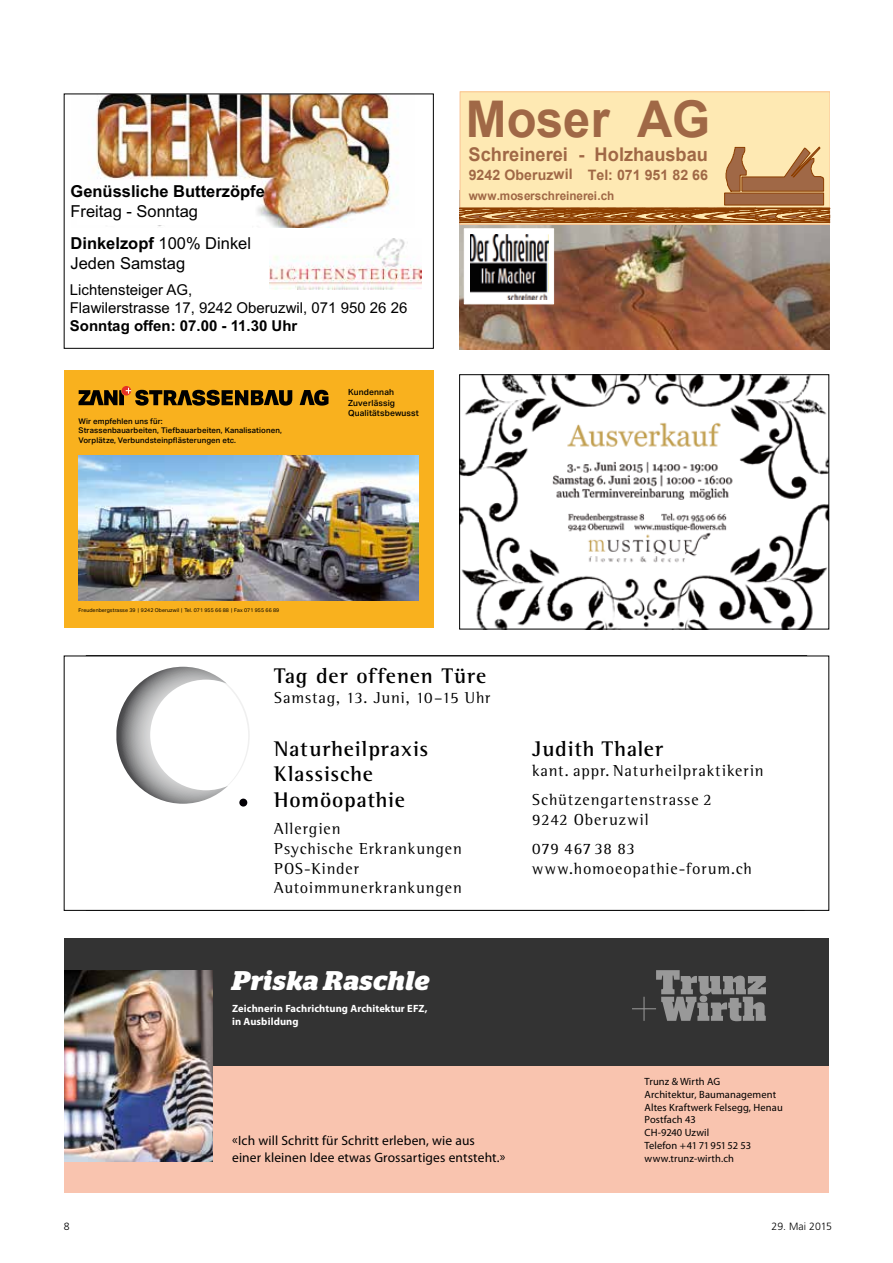
<style>
.page{position:relative;width:893px;height:1263px;background:#fff}
.page>*{position:absolute;margin:0;border:0;box-sizing:border-box;transform-origin:0 0}
.t1{font:700 50.55px "Arial";letter-spacing:-.005em;color:#a06846}
.t2{font:27px "Stag Bold Italic OV KBVILC";letter-spacing:.03em;color:#fff}
.t3{font:700 21.75px/25.3px "Rotis Semi Serif";letter-spacing:.035em;color:#000}
.t4{font:700 18.9px "Arial";color:#a06846;scale:.96 1}
.t5{font:16.5px/32.5px "Arial";color:#000}
.t6{font:700 16.5px "Arial";color:#000}
.t7{font:16.35px/20px "Rotis Semi Serif";letter-spacing:.055em;color:#000}
.t8{font:15px/18px "Arial";color:#000}
.t9{font:700 15px "Arial";color:#000}
.t10{font:700 14.4px "Arial";letter-spacing:-.005em;color:#a06846}
.t11{font:13.5px/16.5px "Myriad Pro Regular OV IBVILC";letter-spacing:.01em;color:#000}
.t12{font:700 12.15px "Arial";letter-spacing:-.005em;color:#a06846}
.t13{font:10.5px/12.8px "Myriad Pro Regular OV IBVILC";letter-spacing:.01em;color:#000}
.t14{font:10.5px/12.8px "Myriad Pro Bold OV JBVILC";letter-spacing:.01em;color:#fff}
.t15{font:300 10.5px "Frutiger LT Std";letter-spacing:.005em;color:#000}
.t16{font:8.55px "Aktiv Grotesk Medium OV SSTJSA";letter-spacing:.015em;color:#000}
.t17{font:500 8.55px "Aktiv Grotesk";letter-spacing:.015em;color:#000}
.t18{font:7.8px/9.4px "Aktiv Grotesk Medium OV SSTJSA";letter-spacing:.015em;color:#000}
.t19{font:500 7.8px "Aktiv Grotesk";letter-spacing:.015em;color:#000}
.t20{font:5.25px "Aktiv Grotesk Regular OV WSTJSA";letter-spacing:.015em;color:#000}
.s1{font-weight:700}
</style>
<div class="page">
<svg style="left:116px;top:667px;width:134px;height:137px"></svg>
<div style="left:239px;top:799px;width:8px;height:7px;background:#020005;border-radius:50%"></div>
<hr style="left:86px;top:911px;width:719px;height:1px;background:#000">
<div style="left:64px;top:656px;width:765px;height:255px;border:1px solid #000"></div>
<div style="left:65px;top:371px;width:369px;height:257px;background:#f9b11e"></div>
<img style="left:79px;top:455px;width:340px;height:146px">
<svg style="left:79px;top:386px;width:213px;height:20px"></svg>
<svg style="left:300px;top:390px;width:28px;height:16px"></svg>
<img style="left:93px;top:96px;width:305px;height:132px">
<img style="left:270px;top:239px;width:151px;height:50px">
<div style="left:77px;top:201px;width:177px;height:24px;background:#fff"></div>
<div style="left:64px;top:94px;width:370px;height:255px;border:1px solid #000"></div>
<img style="left:460px;top:225px;width:369px;height:125px">
<div style="left:460px;top:92px;width:370px;height:132px;background:#fee9b3"></div>
<div style="left:460px;top:91px;width:370px;height:134px;border:1px solid #fac496"></div>
<div style="left:460px;top:222px;width:296px;height:1px;border:1px solid #8d3e00"></div>
<div style="left:755px;top:222px;width:75px;height:1px;border:1px solid #8d3e00"></div>
<svg style="left:460px;top:147px;width:370px;height:75px"></svg>
<svg style="left:464px;top:228px;width:90px;height:77px"></svg>
<img style="left:470px;top:235px;width:78px;height:64px">
<img style="left:461px;top:376px;width:366px;height:251px">
<div style="left:459px;top:374px;width:370px;height:255px;border:1px solid #000"></div>
<div style="left:64px;top:938px;width:765px;height:128px;background:#333"></div>
<div style="left:64px;top:1066px;width:765px;height:127px;background:#f9c4af"></div>
<svg style="left:632px;top:970px;width:134px;height:51px"></svg>
<div style="left:700px;top:995px;width:7px;height:7px;background:#999;border-radius:50%"></div>
<img style="left:64px;top:970px;width:149px;height:191px">
<p class="t6" style="left:71px;top:180px;width:196px">Genüssliche Butterzöpfe</p>
<p class="t5" style="left:71px;top:195px;width:182px">Freitag - Sonntag<br><span class="s1">Dinkelzopf</span> 100% Dinkel</p>
<p class="t5" style="left:71px;top:247px;width:116px">Jeden Samstag</p>
<p class="t8" style="left:70px;top:281px;width:339px">Lichtensteiger AG,<br>Flawilerstrasse 17, 9242 Oberuzwil, 071 950 26 26</p>
<p class="t9" style="left:70px;top:315px;width:229px">Sonntag offen: 07.00 - 11.30 Uhr</p>
<p class="t18" style="left:79px;top:416px;width:205px">Wir empfehlen uns für:<br>Strassenbauarbeiten, Tiefbauarbeiten, Kanalisationen,</p>
<p class="t19" style="left:79px;top:435px;width:159px">Vorplätze, Verbundsteinpflästerungen etc.</p>
<p class="t16" style="left:348px;top:387px;width:47px">Kundennah</p>
<p class="t17" style="left:348px;top:397px;width:48px">Zuverlässig</p>
<p class="t16" style="left:348px;top:408px;width:72px">Qualitätsbewusst</p>
<h1 class="t1" style="left:466px;top:86px;width:246px">Moser AG</h1>
<p class="t10" style="left:588px;top:166px;width:122px">Tel: 071 951 82 66</p>
<p class="t12" style="left:469px;top:188px;width:147px">www.moserschreinerei.ch</p>
<p class="t4" style="left:469px;top:141px;width:251px">Schreinerei - Holzhausbau</p>
<p class="t10" style="left:469px;top:165px;width:106px">9242 Oberuzwil</p>
<p class="t20" style="left:79px;top:607px;width:202px">Freudenbergstrasse 39 | 9242 Oberuzwil | Tel. 071 955 66 88 | Fax 071 955 66 89</p>
<h3 class="t3" style="left:274px;top:663px;width:214px">Tag der offenen Türe</h3>
<p class="t7" style="left:274px;top:687px;width:218px">Samstag, 13. Juni, 10–15 Uhr</p>
<h3 class="t3" style="left:274px;top:736px;width:156px">Naturheilpraxis<br>Klassische<br>Homöopathie</h3>
<p class="t7" style="left:274px;top:818px;width:189px">Allergien<br>Psychische Erkrankungen<br>POS-Kinder<br>Autoimmunerkrankungen</p>
<h3 class="t3" style="left:532px;top:736px;width:132px">Judith Thaler</h3>
<p class="t7" style="left:532px;top:756px;width:233px;line-height:29px">kant. appr. Naturheilpraktikerin<br>Schützengartenstrasse 2</p>
<p class="t7" style="left:532px;top:805px;width:118px;line-height:29px">9242 Oberuzwil<br>079 467 38 83</p>
<p class="t7" style="left:532px;top:858px;width:221px">www.homoeopathie-forum.ch</p>
<h2 class="t2" style="left:232px;top:964px;width:199px">Priska Raschle</h2>
<p class="t14" style="left:232px;top:1002px;width:197px">Zeichnerin Fachrichtung Architektur EFZ, in Ausbildung</p>
<p class="t11" style="left:232px;top:1132px;width:275px">«Ich will Schritt für Schritt erleben, wie aus einer kleinen Idee etwas Grossartiges entsteht.»</p>
<p class="t13" style="left:645px;top:1075px;width:140px">Trunz &amp; Wirth AG<br>Architektur, Baumanagement<br>Altes Kraftwerk Felsegg, Henau<br>Postfach 43<br>CH-9240 Uzwil<br>Telefon +41 71 951 52 53 www.trunz-wirth.ch</p>
<p class="t15" style="left:64px;top:1220px;width:7px">8</p>
<p class="t15" style="left:771px;top:1220px;width:62px">29. Mai 2015</p>
</div>
